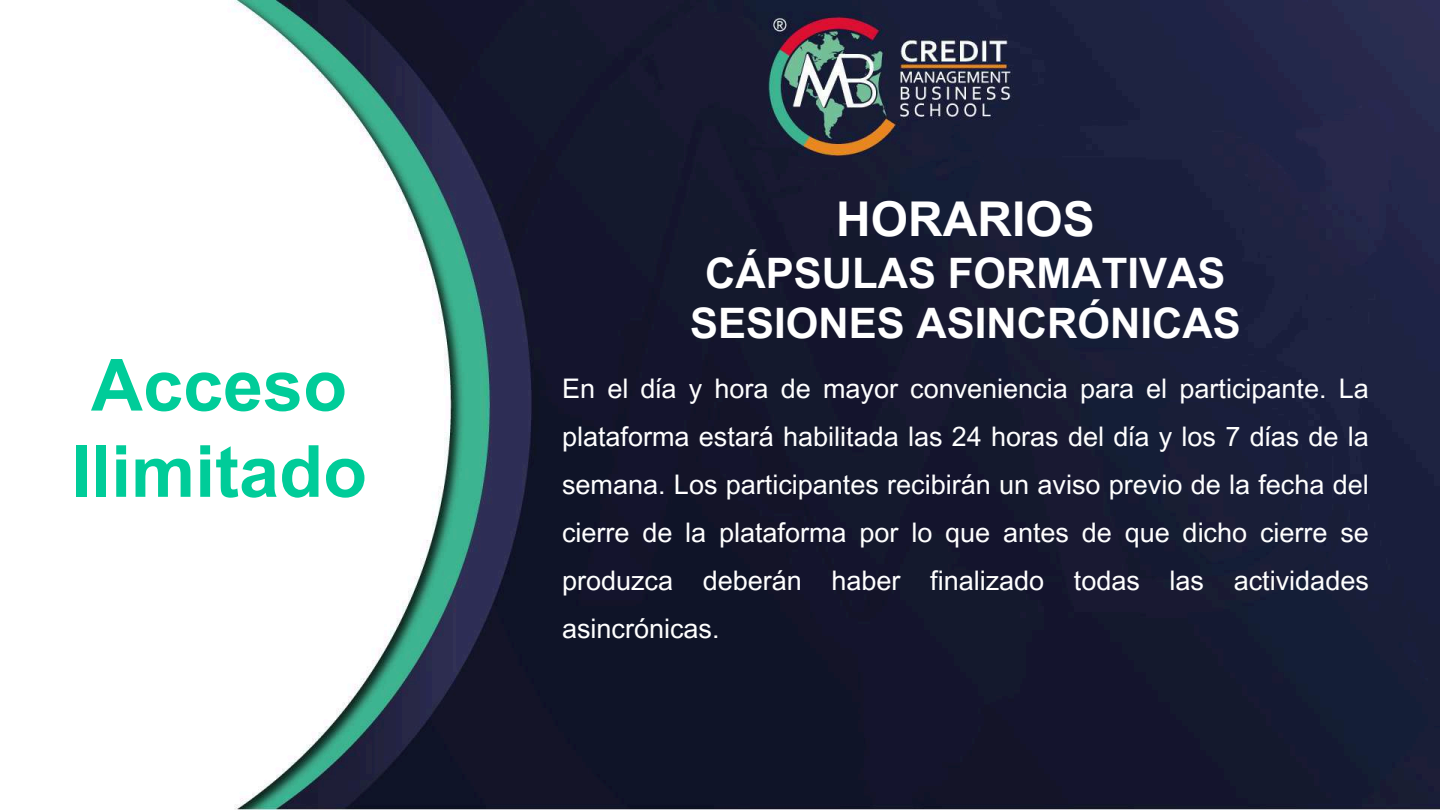
<style>
.page{position:relative;width:1440px;height:810px;background:#fff}
.page>*{position:absolute;margin:0;border:0;box-sizing:border-box;transform-origin:0 0}
.t1{font:700 72px/86.2px "Arial MT Pro";color:#0c9}
.t2{font:700 48px "Arial MT Pro";color:#fff}
.t3{font:700 42px/50.2px "Arial MT Pro";color:#fff;text-align:center}
.t4{font:27px/48px "Arial MT Pro";color:#fff;text-align:justify}
</style>
<div class="page">
<img style="left:234px;top:0;width:1206px;height:810px">
<h1 class="t1" style="left:71px;top:351px;width:298px">Acceso<br>Ilimitado</h1>
<h2 class="t2" style="left:836px;top:201px;width:260px">HORARIOS</h2>
<h3 class="t3" style="left:690px;top:253px;width:552px">CÁPSULAS FORMATIVAS<br>SESIONES ASINCRÓNICAS</h3>
<p class="t4" style="left:562px;top:367px;width:808px">En el día y hora de mayor conveniencia para el participante. La plataforma estará habilitada las 24 horas del día y los 7 días de la semana. Los participantes recibirán un aviso previo de la fecha del cierre de la plataforma por lo que antes de que dicho cierre se produzca deberán haber finalizado todas las actividades asincrónicas.</p>
</div>
